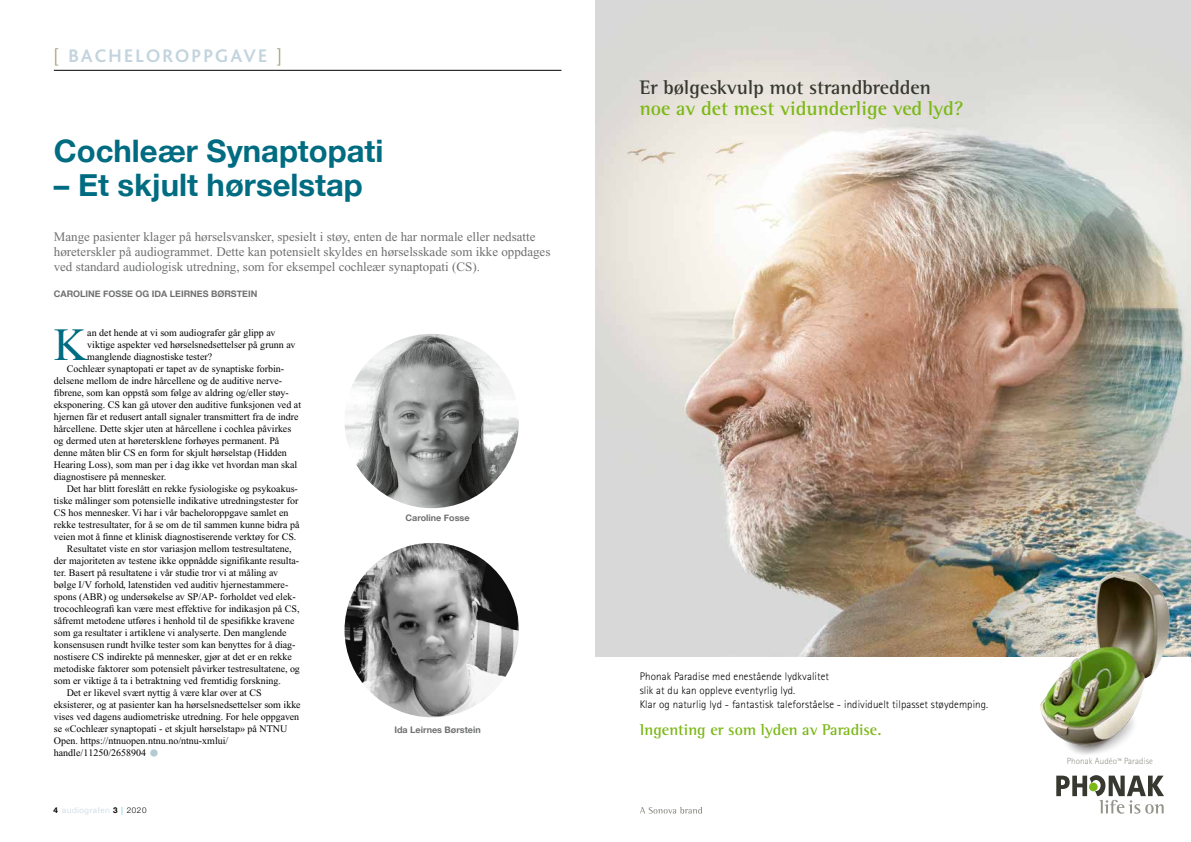
<style>
.page{position:relative;width:1191px;height:842px;background:#fff}
.page>*{position:absolute;margin:0;border:0;box-sizing:border-box;transform-origin:0 0}
.t1{font:46.3px "Times New Roman";color:#006c81}
.t2{font:700 45px "Times New Roman";color:#b4cad3}
.t3{font:700 31px "Helvetica Neue";color:#006c81}
.t4{font:700 20px "Rotis Semi Serif Pro";color:#7cb817}
.t5{font:700 20px "Rotis Semi Serif Pro";color:#373830}
.t6{font:700 19.1px "Bliss";letter-spacing:.12em;color:#c3d4de}
.t7{font:700 16px "Rotis Semi Serif Pro";color:#7cb817}
.t8{font:13px/15px "Times New Roman";color:#6f7070}
.t9{font:300 11px/14px "Rotis Sans Serif Pro";letter-spacing:.01em;color:#000}
.t10{font:10px "Times New Roman";color:#000}
.t11{font:700 9px "Helvetica Neue";color:#6f7070}
.t12{font:300 9px "Rotis Sans Serif Pro";letter-spacing:.01em;color:#929389}
.t13{font:300 8px "Helvetica Neue";letter-spacing:.085em;color:#c3d4de}
.s1{font-family:"Helvetica Neue";font-weight:300;color:#a4a078}
.s2{font-weight:700;color:#000}
.s3{color:#21b8cf}
.s4{color:#000}
.s5{font-size:8px}
</style>
<div class="page">
<hr style="left:54px;top:70px;width:507px;height:1px;background:#000">
<img style="left:595px;top:0;width:596px;height:656px">
<svg style="left:1056px;top:775px;width:108px;height:39px"></svg>
<svg style="left:640px;top:807px;width:62px;height:7px"></svg>
<img style="left:1025px;top:561px;width:157px;height:194px">
<img style="left:344px;top:334px;width:175px;height:174px;border-radius:87px">
<img style="left:344px;top:543px;width:175px;height:174px;border-radius:87px">
<h3 class="t6" style="left:54px;top:46px;width:229px"><span class="s1">[</span> BACHELOROPPGAVE <span class="s1">]</span></h3>
<h3 class="t3" style="left:54px;top:127px;width:331px">Cochleær Synaptopati</h3>
<h3 class="t3" style="left:54px;top:161px;width:310px">– Et skjult hørselstap</h3>
<p class="t8" style="left:54px;top:230px;width:498px">Mange pasienter klager på hørselsvansker, spesielt i støy, enten de har normale eller nedsatte høreterskler på audiogrammet. Dette kan potensielt skyldes en hørselsskade som ikke oppdages ved standard audiologisk utredning, som for eksempel cochleær synaptopati (CS).</p>
<p class="t11" style="left:54px;top:287px;width:205px">CAROLINE FOSSE OG IDA LEIRNES BØRSTEIN</p>
<h1 class="t1" style="left:54px;top:319px;width:35px">K</h1>
<p class="t10" style="left:87px;top:327px;width:190px">an det hende at vi som audiografer går glipp av</p>
<p class="t10" style="left:87px;top:339px;width:210px">viktige aspekter ved hørselsnedsettelser på grunn av</p>
<p class="t10" style="left:87px;top:351px;width:126px">manglende diagnostiske tester?</p>
<p class="t10" style="left:67px;top:363px;width:219px">Cochleær synaptopati er tapet av de synaptiske forbin-</p>
<p class="t10" style="left:54px;top:375px;width:230px">delsene mellom de indre hårcellene og de auditive nerve-</p>
<p class="t10" style="left:54px;top:387px;width:236px">fibrene, som kan oppstå som følge av aldring og/eller støy-</p>
<p class="t10" style="left:54px;top:399px;width:249px">eksponering. CS kan gå utover den auditive funksjonen ved at</p>
<p class="t10" style="left:54px;top:411px;width:246px">hjernen får et redusert antall signaler transmittert fra de indre</p>
<p class="t10" style="left:54px;top:423px;width:239px">hårcellene. Dette skjer uten at hårcellene i cochlea påvirkes</p>
<p class="t10" style="left:54px;top:435px;width:227px">og dermed uten at høretersklene forhøyes permanent. På</p>
<p class="t10" style="left:54px;top:447px;width:235px">denne måten blir CS en form for skjult hørselstap (Hidden</p>
<p class="t10" style="left:54px;top:459px;width:245px">Hearing Loss), som man per i dag ikke vet hvordan man skal</p>
<p class="t10" style="left:54px;top:471px;width:114px">diagnostisere på mennesker.</p>
<p class="t10" style="left:67px;top:483px;width:233px">Det har blitt foreslått en rekke fysiologiske og psykoakus-</p>
<p class="t10" style="left:54px;top:495px;width:246px">tiske målinger som potensielle indikative utredningstester for</p>
<p class="t10" style="left:54px;top:507px;width:236px">CS hos mennesker. Vi har i vår bacheloroppgave samlet en</p>
<p class="t10" style="left:54px;top:519px;width:247px">rekke testresultater, for å se om de til sammen kunne bidra på</p>
<p class="t10" style="left:54px;top:531px;width:244px">veien mot å finne et klinisk diagnostiserende verktøy for CS.</p>
<p class="t10" style="left:67px;top:543px;width:227px">Resultatet viste en stor variasjon mellom testresultatene,</p>
<p class="t10" style="left:54px;top:555px;width:247px">der majoriteten av testene ikke oppnådde signifikante resulta-</p>
<p class="t10" style="left:54px;top:567px;width:226px">ter. Basert på resultatene i vår studie tror vi at måling av</p>
<p class="t10" style="left:54px;top:579px;width:236px">bølge I/V forhold, latenstiden ved auditiv hjernestammere-</p>
<p class="t10" style="left:54px;top:591px;width:243px">spons (ABR) og undersøkelse av SP/AP- forholdet ved elek-</p>
<p class="t10" style="left:54px;top:603px;width:247px">trocochleografi kan være mest effektive for indikasjon på CS,</p>
<p class="t10" style="left:54px;top:615px;width:242px">såfremt metodene utføres i henhold til de spesifikke kravene</p>
<p class="t10" style="left:54px;top:627px;width:234px">som ga resultater i artiklene vi analyserte. Den manglende</p>
<p class="t10" style="left:54px;top:639px;width:243px">konsensusen rundt hvilke tester som kan benyttes for å diag-</p>
<p class="t10" style="left:54px;top:651px;width:239px">nostisere CS indirekte på mennesker, gjør at det er en rekke</p>
<p class="t10" style="left:54px;top:663px;width:248px">metodiske faktorer som potensielt påvirker testresultatene, og</p>
<p class="t10" style="left:54px;top:675px;width:229px">som er viktige å ta i betraktning ved fremtidig forskning.</p>
<p class="t10" style="left:67px;top:687px;width:196px">Det er likevel svært nyttig å være klar over at CS</p>
<p class="t10" style="left:54px;top:699px;width:248px">eksisterer, og at pasienter kan ha hørselsnedsettelser som ikke</p>
<p class="t10" style="left:54px;top:711px;width:247px">vises ved dagens audiometriske utredning. For hele oppgaven</p>
<p class="t10" style="left:54px;top:723px;width:235px">se «Cochleær synaptopati - et skjult hørselstap» på NTNU</p>
<p class="t10" style="left:54px;top:735px;width:176px">Open. https://ntnuopen.ntnu.no/ntnu-xmlui/</p>
<p class="t10" style="left:54px;top:747px;width:94px">handle/11250/2658904</p>
<h2 class="t2" style="left:149px;top:716px;width:13px">.</h2>
<p class="t13" style="left:53px;top:805px;width:95px"><span class="s2">4</span> audiografen <span class="s2">3</span> <span class="s3">|</span> <span class="s4">2020</span></p>
<p class="t11" style="left:405px;top:511px;width:65px">Caroline Fosse</p>
<p class="t11" style="left:394px;top:723px;width:88px">Ida Leirnes Børstein</p>
<h3 class="t5" style="left:639px;top:75px;width:293px">Er bølgeskvulp mot strandbredden</h3>
<h3 class="t4" style="left:639px;top:96px;width:325px">noe av det mest vidunderlige ved lyd?</h3>
<p class="t9" style="left:639px;top:669px;width:350px">Phonak Paradise med enestående lydkvalitet<br>slik at du kan oppleve eventyrlig lyd.<br>Klar og naturlig lyd - fantastisk taleforståelse - individuelt tilpasset støydemping.</p>
<h3 class="t7" style="left:639px;top:720px;width:243px">Ingenting er som lyden av Paradise.</h3>
<p class="t12" style="left:1066px;top:755px;width:88px">Phonak Audéo<span class="s5">™</span> Paradise</p>
</div>
